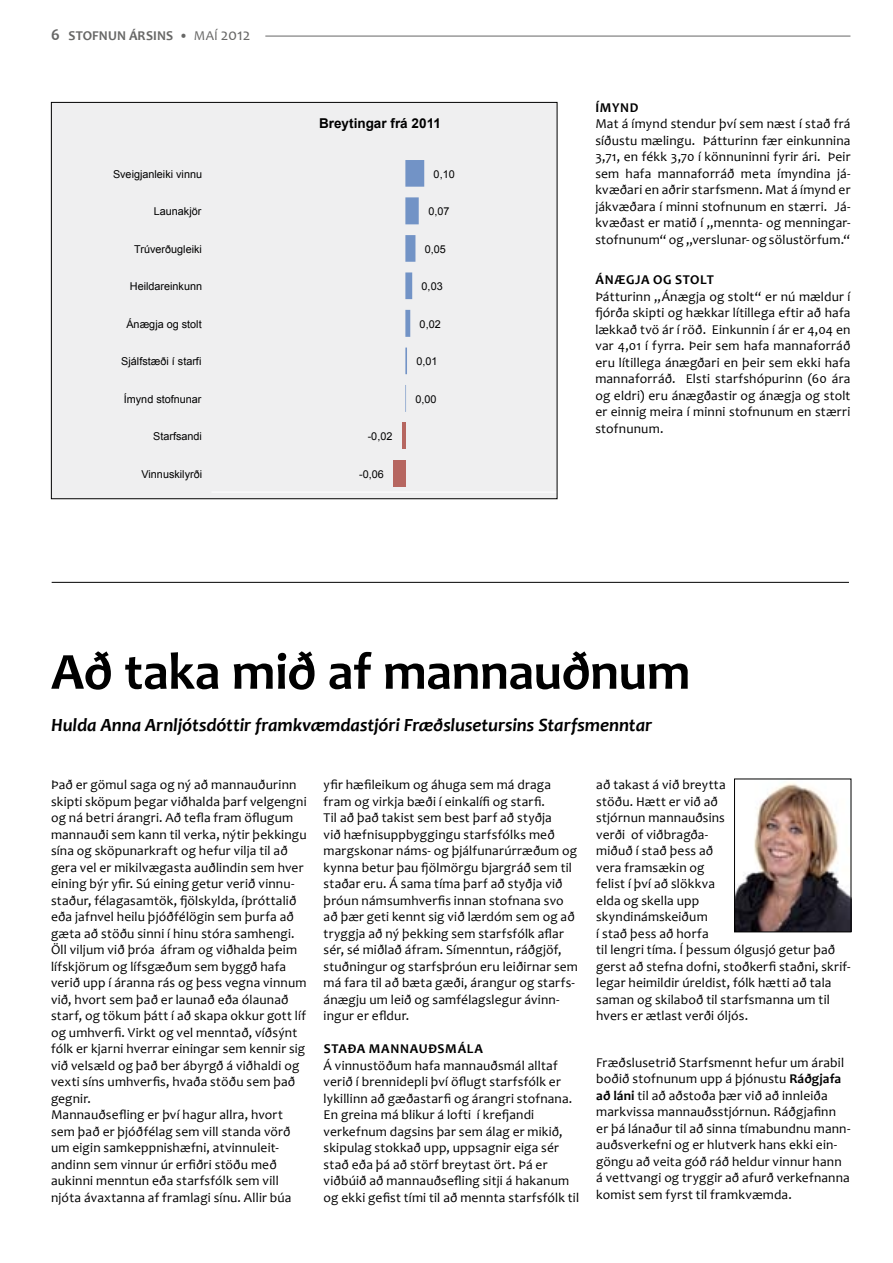
<style>
.page{position:relative;width:893px;height:1263px;background:#fff}
.page>*{position:absolute;margin:0;border:0;box-sizing:border-box;transform-origin:0 0}
.t1{font:700 52.5px "Candara";letter-spacing:-.01em;color:#000}
.t2{font:italic 700 18.75px "Candara";letter-spacing:-.005em;color:#000}
.t3{font:13.5px/16.5px "Candara";letter-spacing:.015em;color:#000}
.t4{font:700 13.5px "Candara";letter-spacing:.05em;color:#000}
.t5{font:700 13.5px "Candara";letter-spacing:.01em;color:#676766}
.t6{font:700 13.5px "Arial";color:#000}
.t7{font:10.8px "Arial";color:#000}
.s1{font-size:16.5px}
.s2{font-weight:400}
.s3{font-weight:400;font-size:16.5px}
.s4{font-weight:700}
</style>
<div class="page">
<hr style="left:265px;top:36px;width:585px;height:1px;background:#676766">
<div style="left:51px;top:102px;width:506px;height:397px;background:#efeff0"></div>
<hr style="left:402px;top:422px;width:3px;height:27px;background:#b66660">
<div style="left:393px;top:460px;width:12px;height:27px;background:#b66660"></div>
<svg style="left:405px;top:160px;width:19px;height:252px"></svg>
<hr style="left:211px;top:492px;width:346px;height:1px;background:#fff">
<img style="left:736px;top:783px;width:113px;height:147px">
<div style="left:734px;top:779px;width:117px;height:153px;border:1px solid #000"></div>
<hr style="left:52px;top:582px;width:797px;height:1px;background:#000">
<p class="t5" style="left:51px;top:27px;width:201px"><span class="s1">6</span> STOFNUN ÁRSINS • <span class="s2">MAÍ</span> <span class="s3">2012</span></p>
<p class="t7" style="left:113px;top:167px;width:91px">Sveigjanleiki vinnu</p>
<p class="t7" style="left:154px;top:204px;width:49px">Launakjör</p>
<p class="t7" style="left:134px;top:242px;width:69px">Trúverðugleiki</p>
<p class="t7" style="left:130px;top:279px;width:74px">Heildareinkunn</p>
<p class="t7" style="left:126px;top:317px;width:77px">Ánægja og stolt</p>
<p class="t7" style="left:121px;top:354px;width:82px">Sjálfstæði í starfi</p>
<p class="t7" style="left:124px;top:392px;width:79px">Ímynd stofnunar</p>
<p class="t7" style="left:153px;top:429px;width:50px">Starfsandi</p>
<p class="t7" style="left:142px;top:467px;width:62px">Vinnuskilyrði</p>
<p class="t6" style="left:319px;top:115px;width:123px">Breytingar frá 2011</p>
<p class="t7" style="left:368px;top:429px;width:26px">-0,02</p>
<p class="t7" style="left:359px;top:467px;width:26px">-0,06</p>
<p class="t7" style="left:434px;top:167px;width:23px">0,10</p>
<p class="t7" style="left:428px;top:204px;width:23px">0,07</p>
<p class="t7" style="left:425px;top:242px;width:23px">0,05</p>
<p class="t7" style="left:422px;top:279px;width:23px">0,03</p>
<p class="t7" style="left:420px;top:317px;width:23px">0,02</p>
<p class="t7" style="left:417px;top:354px;width:23px">0,01</p>
<p class="t7" style="left:415px;top:392px;width:23px">0,00</p>
<p class="t4" style="left:596px;top:99px;width:35px">ÍMYND</p>
<p class="t3" style="left:595px;top:116px;width:257px;text-align:justify">Mat á ímynd stendur því sem næst í stað frá síðustu mælingu. Þátturinn fær einkunnina 3,71, en fékk 3,70 í könnuninni fyrir ári. Þeir sem hafa mannaforráð meta ímyndina já&shy;kvæðari en aðrir starfsmenn. Mat á ímynd er jákvæðara í minni stofnunum en stærri. Já&shy;kvæðast er matið í „mennta- og menningar&shy;stofnunum“ og „verslunar- og sölustörfum.“</p>
<p class="t4" style="left:596px;top:271px;width:20px">ÁNÆG</p>
<p class="t4" style="left:635px;top:271px;width:73px">JA OG STOLT</p>
<p class="t3" style="left:595px;top:288px;width:257px;text-align:justify">Þátturinn „Ánægja og stolt“ er nú mældur í fjórða skipti og hækkar lítillega eftir að hafa lækkað tvö ár í röð. Einkunnin í ár er 4,04 en var 4,01 í fyrra. Þeir sem hafa mannaforráð eru lítillega ánægðari en þeir sem ekki hafa mannaforráð. Elsti starfshópurinn (60 ára og eldri) eru ánægðastir og ánægja og stolt er einnig meira í minni stofnunum en stærri stofnunum.</p>
<h1 class="t1" style="left:51px;top:639px;width:641px">AÐ TAKA MIÐ AF MANNAUÐNUM</h1>
<h2 class="t2" style="left:51px;top:713px;width:603px">Hulda Anna Arnljótsdóttir framkvæmdastjóri Fræðslusetursins Starfsmenntar</h2>
<p class="t3" style="left:51px;top:777px;width:257px">Það er gömul saga og ný að mannauðurinn skipti sköpum þegar viðhalda þarf velgengni og ná betri árangri. Að tefla fram öflugum mannauði sem kann til verka, nýtir þekkingu sína og sköpunarkraft og hefur vilja til að gera vel er mikilvægasta auðlindin sem hver eining býr yfir. Sú eining getur verið vinnu&shy;staður, félagasamtök, fjölskylda, íþróttalið eða jafnvel heilu þjóðfélögin sem þurfa að gæta að stöðu sinni í hinu stóra samhengi.<br>Öll viljum við þróa áfram og viðhalda þeim lífskjörum og lífsgæðum sem byggð hafa verið upp í áranna rás og þess vegna vinnum við, hvort sem það er launað eða ólaunað starf, og tökum þátt í að skapa okkur gott líf og umhverfi. Virkt og vel menntað, víðsýnt fólk er kjarni hverrar einingar sem kennir sig við velsæld og það ber ábyrgð á viðhaldi og vexti síns umhverfis, hvaða stöðu sem það gegnir.<br>Mannauðsefling er því hagur allra, hvort sem það er þjóðfélag sem vill standa vörð um eigin samkeppnishæfni, atvinnuleit&shy;andinn sem vinnur úr erfiðri stöðu með aukinni menntun eða starfsfólk sem vill njóta ávaxtanna af framlagi sínu. Allir búa</p>
<p class="t3" style="left:324px;top:776px;width:256px">yfir hæfileikum og áhuga sem má draga fram og virkja bæði í einkalífi og starfi.<br>Til að það takist sem best þarf að styðja<br>við hæfnisuppbyggingu starfsfólks með margskonar náms- og þjálfunarúrræðum og kynna betur þau fjölmörgu bjargráð sem til staðar eru. Á sama tíma þarf að styðja við þróun námsumhverfis innan stofnana svo að þær geti kennt sig við lærdóm sem og að tryggja að ný þekking sem starfsfólk aflar sér, sé miðlað áfram. Símenntun, ráðgjöf, stuðningur og starfsþróun eru leiðirnar sem má fara til að bæta gæði, árangur og starfs&shy;ánægju um leið og samfélagslegur ávinn&shy;ingur er efldur.</p>
<p class="t4" style="left:324px;top:1040px;width:56px">STAÐA MANNAU</p>
<p class="t4" style="left:428px;top:1040px;width:20px">ÐSMÁLA</p>
<p class="t3" style="left:324px;top:1057px;width:257px">Á vinnustöðum hafa mannauðsmál alltaf verið í brennidepli því öflugt starfsfólk er lykillinn að gæðastarfi og árangri stofnana.<br>En greina má blikur á lofti í krefjandi verkefnum dagsins þar sem álag er mikið, skipulag stokkað upp, uppsagnir eiga sér stað eða þá að störf breytast ört. Þá er viðbúið að mannauðsefling sitji á hakanum og ekki gefist tími til að mennta starfsfólk til</p>
<p class="t3" style="left:596px;top:776px;width:256px">að takast á við breytta<br>stöðu. Hætt er við að<br>stjórnun mannauðsins<br>verði of viðbragða-<br>miðuð í stað þess að<br>vera framsækin og<br>felist í því að slökkva<br>elda og skella upp<br>skyndinámskeiðum<br>í stað þess að horfa<br>til lengri tíma. Í þessum ólgusjó getur það gerst að stefna dofni, stoðkerfi staðni, skrif&shy;legar heimildir úreldist, fólk hætti að tala saman og skilaboð til starfsmanna um til hvers er ætlast verði óljós.</p>
<p class="t3" style="left:596px;top:1054px;width:256px">Fræðslusetrið Starfsmennt hefur um árabil boðið stofnunum upp á þjónustu <span class="s4">RÁÐGJAFA AÐ LÁNI</span> til að aðstoða þær við að innleiða markvissa mannauðsstjórnun. Ráðgjafinn er þá lánaður til að sinna tímabundnu mann&shy;auðsverkefni og er hlutverk hans ekki ein&shy;göngu að veita góð ráð heldur vinnur hann á vettvangi og tryggir að afurð verkefnanna komist sem fyrst til framkvæmda.</p>
</div>
